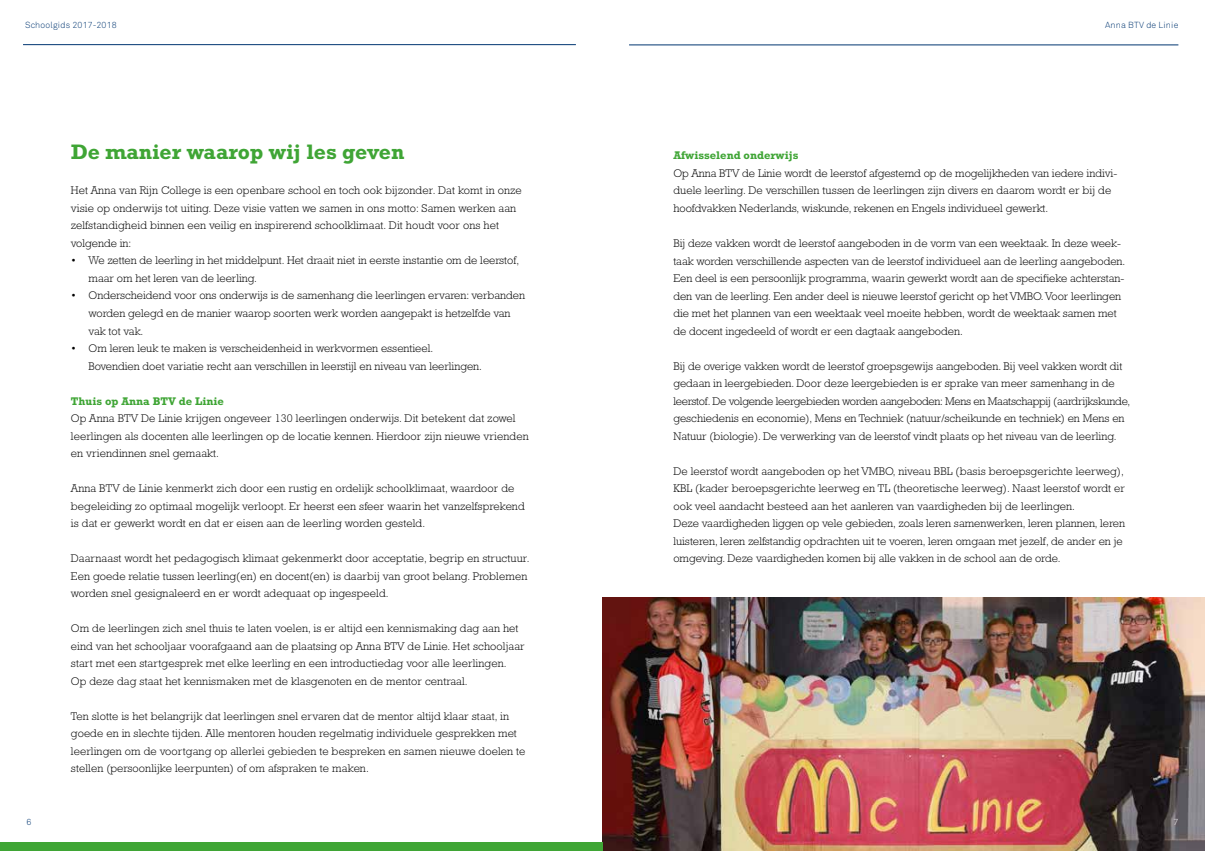
<style>
.page{position:relative;width:1205px;height:851px;background:#fff}
.page>*{position:absolute;margin:0;border:0;box-sizing:border-box;transform-origin:0 0}
.t1{font:700 21.25px "Rockwell";color:#3fa535}
.t2{font:300 11.25px/17.5px "Rockwell";color:#000}
.t3{font:700 11.25px "Rockwell";color:#3fa535}
.t4{font:300 8.75px "Akkurat";letter-spacing:.02em;color:#003671}
.t5{font:300 8.75px "Akkurat";color:#fff}
</style>
<div class="page">
<img style="left:602px;top:597px;width:603px;height:253px">
<div style="left:0;top:842px;width:602px;height:8px;background:#3fa535"></div>
<hr style="left:23px;top:44px;width:553px;height:1px;background:#003671">
<hr style="left:629px;top:45px;width:549px;height:1px;background:#003671">
<p class="t4" style="left:25px;top:20px;width:93px">Schoolgids 2017-2018</p>
<p class="t4" style="left:1105px;top:20px;width:75px">Anna BTV de Linie</p>
<p class="t4" style="left:27px;top:816px;width:6px">6</p>
<h1 class="t1" style="left:71px;top:140px;width:335px">De manier waarop wij les geven</h1>
<p class="t2" style="left:71px;top:182px;width:452px">Het Anna van Rijn College is een openbare school en toch ook bijzonder. Dat komt in onze visie op onderwijs tot uiting. Deze visie vatten we samen in ons motto: Samen werken aan zelfstandigheid binnen een veilig en inspirerend schoolklimaat. Dit houdt voor ons het volgende in:</p>
<p class="t2" style="left:89px;top:252px;width:432px;text-indent:-18px">• We zetten de leerling in het middelpunt. Het draait niet in eerste instantie om de leerstof, maar om het leren van de leerling.</p>
<p class="t2" style="left:89px;top:287px;width:438px;text-indent:-18px">• Onderscheidend voor ons onderwijs is de samenhang die leerlingen ervaren: verbanden worden gelegd en de manier waarop soorten werk worden aangepakt is hetzelfde van vak tot vak.</p>
<p class="t2" style="left:89px;top:339px;width:395px;text-indent:-18px">• Om leren leuk te maken is verscheidenheid in werkvormen essentieel.<br>Bovendien doet variatie recht aan verschillen in leerstijl en niveau van leerlingen.</p>
<p class="t3" style="left:71px;top:394px;width:154px">Thuis op Anna BTV de Linie</p>
<p class="t2" style="left:71px;top:409px;width:459px">Op Anna BTV De Linie krijgen ongeveer 130 leerlingen onderwijs. Dit betekent dat zowel leerlingen als docenten alle leerlingen op de locatie kennen. Hierdoor zijn nieuwe vrienden en vriendinnen snel gemaakt.</p>
<p class="t2" style="left:71px;top:479px;width:455px">Anna BTV de Linie kenmerkt zich door een rustig en ordelijk schoolklimaat, waardoor de begeleiding zo optimaal mogelijk verloopt. Er heerst een sfeer waarin het vanzelfsprekend is dat er gewerkt wordt en dat er eisen aan de leerling worden gesteld.</p>
<p class="t2" style="left:71px;top:549px;width:460px">Daarnaast wordt het pedagogisch klimaat gekenmerkt door acceptatie, begrip en structuur.<br>Een goede relatie tussen leerling(en) en docent(en) is daarbij van groot belang. Problemen worden snel gesignaleerd en er wordt adequaat op ingespeeld.</p>
<p class="t2" style="left:71px;top:619px;width:455px">Om de leerlingen zich snel thuis te laten voelen, is er altijd een kennismaking dag aan het eind van het schooljaar voorafgaand aan de plaatsing op Anna BTV de Linie. Het schooljaar start met een startgesprek met elke leerling en een introductiedag voor alle leerlingen.<br>Op deze dag staat het kennismaken met de klasgenoten en de mentor centraal.</p>
<p class="t2" style="left:71px;top:707px;width:456px">Ten slotte is het belangrijk dat leerlingen snel ervaren dat de mentor altijd klaar staat, in goede en in slechte tijden. Alle mentoren houden regelmatig individuele gesprekken met leerlingen om de voortgang op allerlei gebieden te bespreken en samen nieuwe doelen te stellen (persoonlijke leerpunten) of om afspraken te maken.</p>
<p class="t3" style="left:673px;top:149px;width:127px">Afwisselend onderwijs</p>
<p class="t2" style="left:673px;top:164px;width:445px">Op Anna BTV de Linie wordt de leerstof afgestemd op de mogelijkheden van iedere indivi&shy;duele leerling. De verschillen tussen de leerlingen zijn divers en daarom wordt er bij de hoofdvakken Nederlands, wiskunde, rekenen en Engels individueel gewerkt.</p>
<p class="t2" style="left:673px;top:234px;width:453px">Bij deze vakken wordt de leerstof aangeboden in de vorm van een weektaak. In deze week&shy;taak worden verschillende aspecten van de leerstof individueel aan de leerling aangeboden.<br>Een deel is een persoonlijk programma, waarin gewerkt wordt aan de specifieke achterstan&shy;den van de leerling. Een ander deel is nieuwe leerstof gericht op het VMBO. Voor leerlingen die met het plannen van een weektaak veel moeite hebben, wordt de weektaak samen met de docent ingedeeld of wordt er een dagtaak aangeboden.</p>
<p class="t2" style="left:673px;top:357px;width:458px">Bij de overige vakken wordt de leerstof groepsgewijs aangeboden. Bij veel vakken wordt dit gedaan in leergebieden. Door deze leergebieden is er sprake van meer samenhang in de leerstof. De volgende leergebieden worden aangeboden: Mens en Maatschappij (aardrijkskunde, geschiedenis en economie), Mens en Techniek (natuur/scheikunde en techniek) en Mens en Natuur (biologie). De verwerking van de leerstof vindt plaats op het niveau van de leerling.</p>
<p class="t2" style="left:673px;top:462px;width:453px">De leerstof wordt aangeboden op het VMBO, niveau BBL (basis beroepsgerichte leerweg), KBL (kader beroepsgerichte leerweg en TL (theoretische leerweg). Naast leerstof wordt er ook veel aandacht besteed aan het aanleren van vaardigheden bij de leerlingen.<br>Deze vaardigheden liggen op vele gebieden, zoals leren samenwerken, leren plannen, leren luisteren, leren zelfstandig opdrachten uit te voeren, leren omgaan met jezelf, de ander en je omgeving. Deze vaardigheden komen bij alle vakken in de school aan de orde.</p>
<p class="t5" style="left:1173px;top:816px;width:6px">7</p>
</div>
